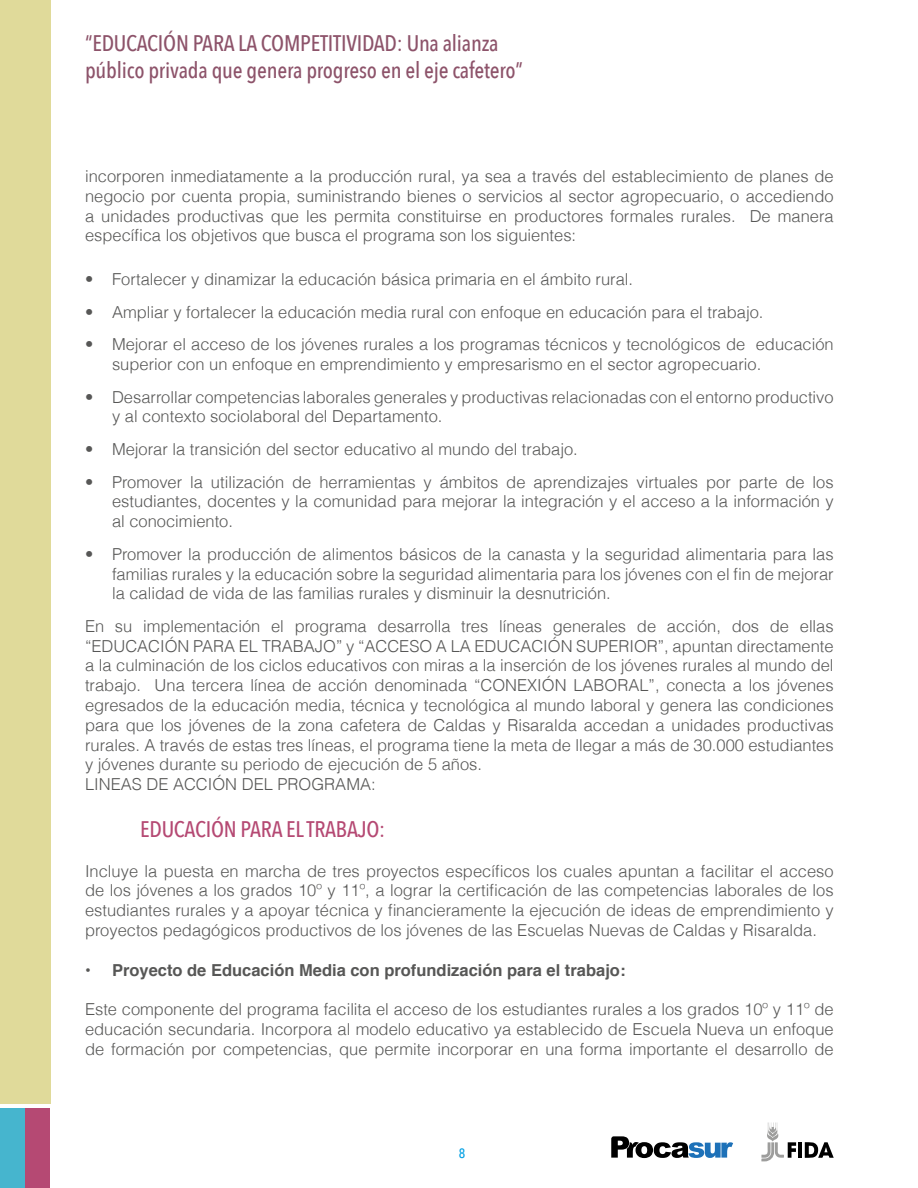
<style>
.page{position:relative;width:918px;height:1188px;background:#fff}
.page>*{position:absolute;margin:0;border:0;box-sizing:border-box;transform-origin:0 0}
.t1{font:500 22.5px/27px "Avenir Next Condensed";letter-spacing:-.01em;color:#8d536a}
.t2{font:500 22.5px "Avenir Next Condensed";letter-spacing:-.01em;color:#b54973}
.t3{font:300 16.5px/19.8px "Helvetica";color:#575756;text-align:justify}
.t4{font:700 16.5px "Helvetica";color:#575756}
.t5{font:500 13.5px "Avenir Next Condensed";color:#009fe3}
</style>
<div class="page">
<div style="left:1px;top:0;width:50px;height:1104px;background:#e0da9a"></div>
<div style="left:0;top:1108px;width:25px;height:80px;background:#46b5ce"></div>
<div style="left:26px;top:1108px;width:24px;height:80px;background:#b54973"></div>
<svg style="left:611px;top:1136px;width:122px;height:22px"></svg>
<svg style="left:805px;top:1142px;width:29px;height:16px"></svg>
<hr style="left:798px;top:1142px;width:4px;height:16px;background:#000">
<svg style="left:761px;top:1123px;width:35px;height:38px"></svg>
<h1 class="t1" style="left:85px;top:29px;width:440px">“EDUCACIÓN PARA LA COMPETITIVIDAD: Una alianza público privada que genera progreso en el eje cafetero”</h1>
<p class="t3" style="left:85px;top:165px;width:750px">incorporen inmediatamente a la producción rural, ya sea a través del establecimiento de planes de negocio por cuenta propia, suministrando bienes o servicios al sector agropecuario, o accediendo a unidades productivas que les permita constituirse en productores formales rurales. De manera específica los objetivos que busca el programa son los siguientes:</p>
<p class="t3" style="left:85px;top:269px;width:550px">• Fortalecer y dinamizar la educación básica primaria en el ámbito rural.</p>
<p class="t3" style="left:85px;top:301px;width:680px">• Ampliar y fortalecer la educación media rural con enfoque en educación para el trabajo.</p>
<p class="t3" style="left:112px;top:334px;width:723px;text-indent:-27px">• Mejorar el acceso de los jóvenes rurales a los programas técnicos y tecnológicos de educación superior con un enfoque en emprendimiento y empresarismo en el sector agropecuario.</p>
<p class="t3" style="left:112px;top:386px;width:723px;text-indent:-27px">• Desarrollar competencias laborales generales y productivas relacionadas con el entorno productivo y al contexto sociolaboral del Departamento.</p>
<p class="t3" style="left:85px;top:438px;width:494px">• Mejorar la transición del sector educativo al mundo del trabajo.</p>
<p class="t3" style="left:112px;top:471px;width:723px;text-indent:-27px">• Promover la utilización de herramientas y ámbitos de aprendizajes virtuales por parte de los estudiantes, docentes y la comunidad para mejorar la integración y el acceso a la información y al conocimiento.</p>
<p class="t3" style="left:112px;top:543px;width:723px;text-indent:-27px">• Promover la producción de alimentos básicos de la canasta y la seguridad alimentaria para las familias rurales y la educación sobre la seguridad alimentaria para los jóvenes con el fin de mejorar la calidad de vida de las familias rurales y disminuir la desnutrición.</p>
<p class="t3" style="left:85px;top:615px;width:750px;text-align:left">En su implementación el programa desarrolla tres líneas generales de acción, dos de ellas “EDUCACIÓN PARA EL TRABAJO” y “ACCESO A LA EDUCACIÓN SUPERIOR”, apuntan directamente a la culminación de los ciclos educativos con miras a la inserción de los jóvenes rurales al mundo del trabajo. Una tercera línea de acción denominada “CONEXIÓN LABORAL”, conecta a los jóvenes egresados de la educación media, técnica y tecnológica al mundo laboral y genera las condiciones para que los jóvenes de la zona cafetera de Caldas y Risaralda accedan a unidades productivas rurales. A través de estas tres líneas, el programa tiene la meta de llegar a más de 30.000 estudiantes y jóvenes durante su periodo de ejecución de 5 años.<br>LINEAS DE ACCIÓN DEL PROGRAMA:</p>
<h1 class="t2" style="left:140px;top:816px;width:247px">EDUCACIÓN PARA EL TRABAJO:</h1>
<p class="t3" style="left:85px;top:860px;width:750px">Incluye la puesta en marcha de tres proyectos específicos los cuales apuntan a facilitar el acceso de los jóvenes a los grados 10º y 11º, a lograr la certificación de las competencias laborales de los estudiantes rurales y a apoyar técnica y financieramente la ejecución de ideas de emprendimiento y proyectos pedagógicos productivos de los jóvenes de las Escuelas Nuevas de Caldas y Risaralda.</p>
<p class="t4" style="left:85px;top:957px;width:542px">• Proyecto de Educación Media con profundización para el trabajo:</p>
<p class="t3" style="left:85px;top:999px;width:750px">Este componente del programa facilita el acceso de los estudiantes rurales a los grados 10º y 11º de educación secundaria. Incorpora al modelo educativo ya establecido de Escuela Nueva un enfoque de formación por competencias, que permite incorporar en una forma importante el desarrollo de</p>
<p class="t5" style="left:459px;top:1145px;width:8px">8</p>
</div>
